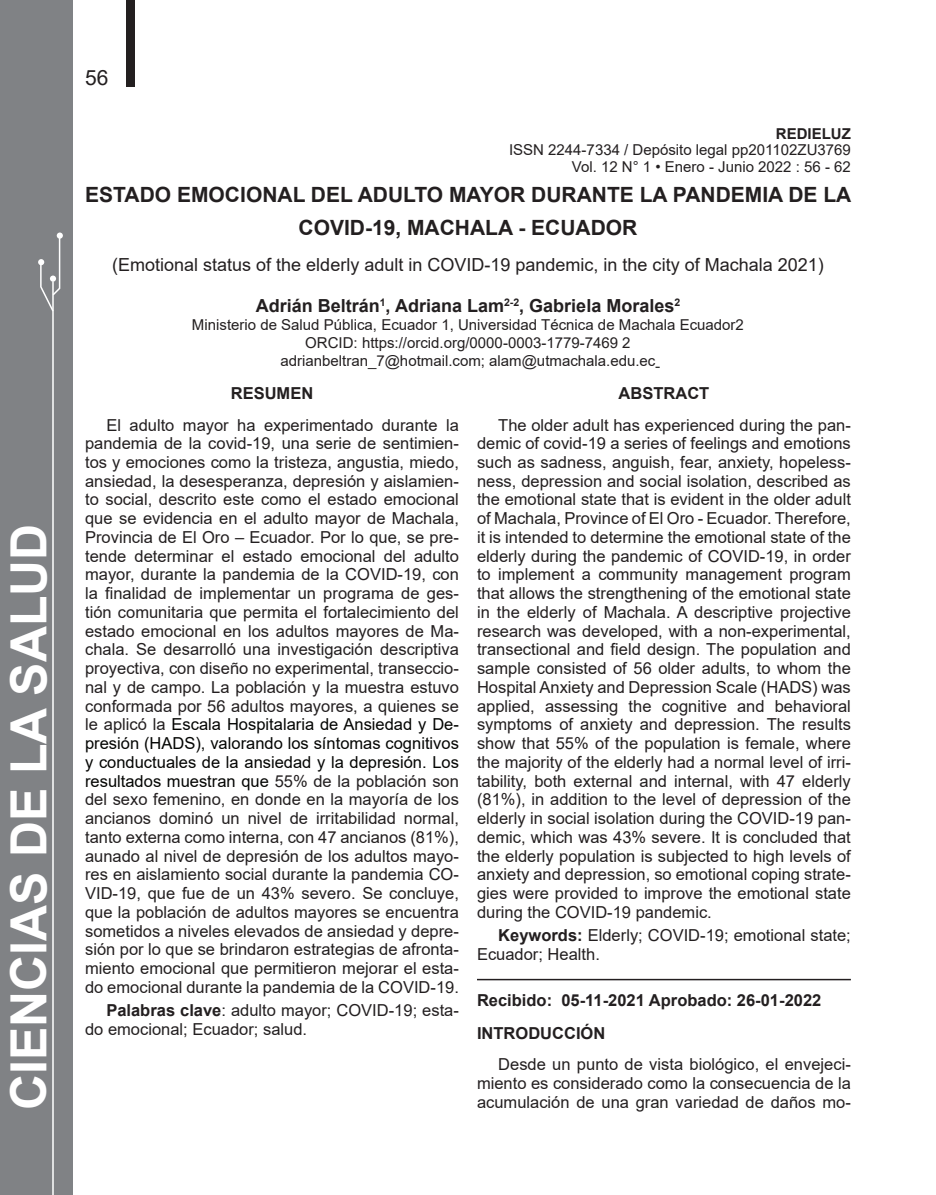
<style>
.page{position:relative;width:936px;height:1195px;background:#fff}
.page>*{position:absolute;margin:0;border:0;box-sizing:border-box;transform-origin:0 0}
.t1{font:700 49.95px "Arial";color:#fff}
.t2{font:700 21px/33px "Arial";color:#231f20;text-align:center}
.t3{font:21px "Arial";color:#231f20}
.t4{font:18px "Arial";color:#231f20}
.t5{font:700 18px "Arial";color:#231f20}
.t6{font:16.5px/18.8px "Arial";color:#231f20;text-align:justify}
.t7{font:700 16.5px/33.3px "Arial";color:#231f20}
.t8{font:15px/18px "Arial";color:#231f20;text-align:right}
.t9{font:700 15px "Arial";color:#231f20}
.s1{color:#040503}
.s2{font-weight:700}
</style>
<div class="page">
<div style="left:126px;top:0;width:8px;height:87px;background:#231f20"></div>
<div style="left:0;top:0;width:73px;height:1195px;background:#808285"></div>
<hr style="left:52px;top:281px;width:2px;height:914px;background:#fff">
<div style="left:57px;top:232px;width:6px;height:7px;background:#fff;border-radius:50%"></div>
<svg style="left:38px;top:235px;width:23px;height:78px"></svg>
<hr style="left:477px;top:979px;width:373px;height:1px;background:#231f20">
<h1 class="t1" style="left:-6px;top:1110px;width:588px;rotate:-90deg">CIENCIAS DE LA SALUD</h1>
<p class="t3" style="left:85px;top:64px;width:25px">56</p>
<p class="t9" style="left:775px;top:123px;width:76px">REDIELUZ</p>
<p class="t8" style="left:509px;top:141px;width:343px;line-height:16.5px">ISSN 2244-7334 / Depósito legal pp201102ZU3769<br>Vol. 12 N° 1 • Enero - Junio 2022 : 56 - 62</p>
<p class="t2" style="left:85px;top:179px;width:767px">ESTADO EMOCIONAL DEL ADULTO MAYOR DURANTE LA PANDEMIA DE LA<br>COVID-19, MACHALA - ECUADOR</p>
<p class="t4" style="left:112px;top:253px;width:713px">(Emotional status of the elderly adult in COVID-19 pandemic, in the city of Machala 2021)</p>
<p class="t5" style="left:256px;top:293px;width:426px">Adrián Beltrán<sup>1</sup>, Adriana Lam<sup>2-2</sup>, Gabriela Morales<sup>2</sup></p>
<p class="t8" style="left:192px;top:315px;width:553px;text-align:center">Ministerio de Salud Pública, Ecuador 1, Universidad Técnica de Machala Ecuador2<br>ORCID: https://orcid.org/0000-0003-1779-7469 2<br>adrianbeltran_7@hotmail.com; alam@utmachala.edu.ec</p>
<p class="t7" style="left:231px;top:377px;width:84px">RESUMEN</p>
<p class="t6" style="left:85px;top:415px;width:375px;text-indent:21px">El adulto mayor ha experimentado durante la pandemia de la covid-19, una serie de sentimien&shy;tos y emociones como la tristeza, angustia, miedo, ansiedad, la desesperanza, depresión y aislamien&shy;to social, descrito este como el estado emocional que se evidencia en el adulto mayor de Machala, Provincia de El Oro – Ecuador. Por lo que, se pre&shy;tende determinar el estado emocional del adulto mayor, durante la pandemia de la COVID-19, con la finalidad de implementar un programa de ges&shy;tión comunitaria que permita el fortalecimiento del estado emocional en los adultos mayores de Ma&shy;chala. Se desarrolló una investigación descriptiva proyectiva, con diseño no experimental, transeccio&shy;nal y de campo. La población y la muestra estuvo conformada por 56 adultos mayores, a quienes se le aplicó la <span class="s1">Escala Hospitalaria de Ansiedad y De&shy;presión (HADS), valorando los síntomas cognitivos y conductuales de la ansiedad y la depresión. Los resultados muestran que</span> 55% de la población son del sexo femenino, en donde en la mayoría de los ancianos dominó un nivel de irritabilidad normal, tanto externa como interna, con 47 ancianos (81%), aunado al nivel de depresión de los adultos mayo&shy;res en aislamiento social durante la pandemia CO-VID-19, que fue de un 43% severo. Se concluye, que la población de adultos mayores se encuentra sometidos a niveles elevados de ansiedad y depre&shy;sión por lo que se brindaron estrategias de afronta&shy;miento emocional que permitieron mejorar el esta&shy;do emocional durante la pandemia de la COVID-19.</p>
<p class="t6" style="left:85px;top:1000px;width:375px;text-indent:21px"><span class="s2">Palabras clave</span>: adulto mayor; COVID-19; esta&shy;do emocional; Ecuador; salud.</p>
<p class="t7" style="left:618px;top:377px;width:92px">ABSTRACT</p>
<p class="t6" style="left:477px;top:415px;width:375px;text-indent:21px">The older adult has experienced during the pan&shy;demic of covid-19 a series of feelings and emotions such as sadness, anguish, fear, anxiety, hopeless&shy;ness, depression and social isolation, described as the emotional state that is evident in the older adult of Machala, Province of El Oro - Ecuador. Therefore, it is intended to determine the emotional state of the elderly during the pandemic of COVID-19, in order to implement a community management program that allows the strengthening of the emotional state in the elderly of Machala. A descriptive projective research was developed, with a non-experimental, transectional and field design. The population and sample consisted of 56 older adults, to whom the Hospital Anxiety and Depression Scale (HADS) was applied, assessing the cognitive and behavioral symptoms of anxiety and depression. The results show that 55% of the population is female, where the majority of the elderly had a normal level of irri&shy;tability, both external and internal, with 47 elderly (81%), in addition to the level of depression of the elderly in social isolation during the COVID-19 pan&shy;demic, which was 43% severe. It is concluded that the elderly population is subjected to high levels of anxiety and depression, so emotional coping strate&shy;gies were provided to improve the emotional state during the COVID-19 pandemic.</p>
<p class="t6" style="left:477px;top:926px;width:375px;text-indent:21px"><span class="s2">Keywords:</span> Elderly; COVID-19; emotional state;<br>Ecuador; Health.</p>
<p class="t7" style="left:477px;top:983px;width:346px">Recibido: 05-11-2021 Aprobado: 26-01-2022<br>INTRODUCCIÓN</p>
<p class="t6" style="left:477px;top:1055px;width:375px;text-indent:21px">Desde un punto de vista biológico, el envejeci&shy;miento es considerado como la consecuencia de la acumulación de una gran variedad de daños mo-</p>
</div>
